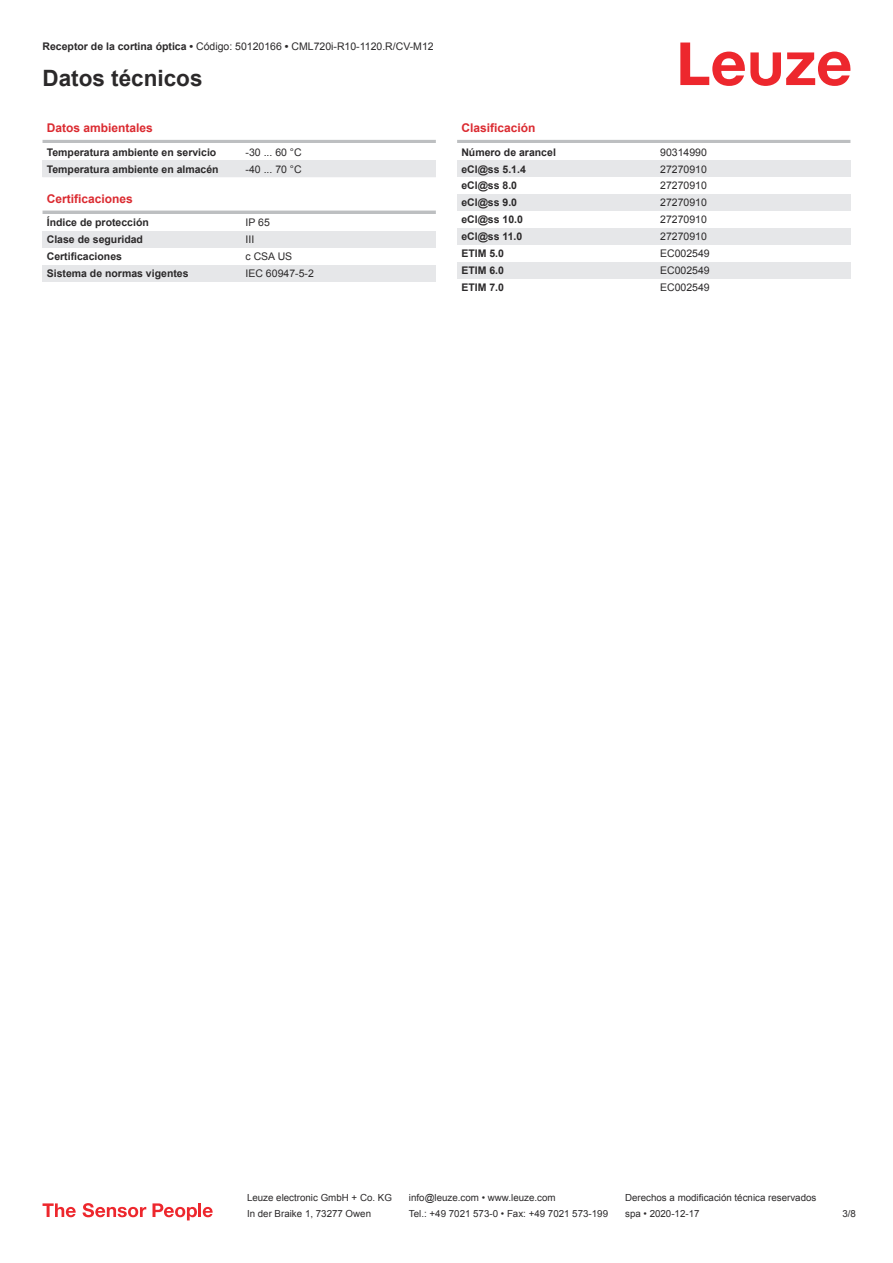
<style>
.page{position:relative;width:893px;height:1263px;background:#fff}
.page>*{position:absolute;margin:0;border:0;box-sizing:border-box;transform-origin:0 0}
.t1{font:700 22.5px "Arial";color:#2b292a}
.t2{font:700 12px "Arial";color:#db2a30}
.t3{font:700 10.5px "Arial";color:#2b292a}
.t4{font:10.5px "Arial";color:#2b292a}
.t5{font:9.75px "Arial";color:#2b292a}
.s1{font-weight:700}
</style>
<div class="page">
<svg style="left:680px;top:43px;width:170px;height:43px"></svg>
<hr style="left:43px;top:140px;width:393px;height:3px;background:#bdbfc1">
<div style="left:43px;top:160px;width:199px;height:17px;background:#e6e7e9"></div>
<div style="left:242px;top:160px;width:194px;height:17px;background:#e6e7e9"></div>
<hr style="left:43px;top:211px;width:393px;height:3px;background:#bdbfc1">
<div style="left:43px;top:231px;width:199px;height:17px;background:#e6e7e9"></div>
<div style="left:242px;top:231px;width:194px;height:17px;background:#e6e7e9"></div>
<div style="left:43px;top:265px;width:199px;height:17px;background:#e6e7e9"></div>
<div style="left:242px;top:265px;width:194px;height:17px;background:#e6e7e9"></div>
<hr style="left:457px;top:140px;width:393px;height:3px;background:#bdbfc1">
<div style="left:457px;top:160px;width:200px;height:17px;background:#e6e7e9"></div>
<div style="left:657px;top:160px;width:193px;height:17px;background:#e6e7e9"></div>
<div style="left:457px;top:194px;width:200px;height:17px;background:#e6e7e9"></div>
<div style="left:657px;top:194px;width:193px;height:17px;background:#e6e7e9"></div>
<div style="left:457px;top:228px;width:200px;height:17px;background:#e6e7e9"></div>
<div style="left:657px;top:228px;width:193px;height:17px;background:#e6e7e9"></div>
<div style="left:457px;top:262px;width:200px;height:17px;background:#e6e7e9"></div>
<div style="left:657px;top:262px;width:193px;height:17px;background:#e6e7e9"></div>
<svg style="left:43px;top:1203px;width:33px;height:14px"></svg>
<svg style="left:83px;top:1203px;width:63px;height:14px"></svg>
<svg style="left:153px;top:1203px;width:44px;height:17px"></svg>
<hr style="left:198px;top:1203px;width:3px;height:14px;background:#ed272d">
<svg style="left:203px;top:1207px;width:10px;height:10px"></svg>
<p class="t4" style="left:43px;top:43px;width:393px"><span class="s1">Receptor de la cortina óptica •</span> Código: 50120166 <span class="s1">•</span> CML720i-R10-1120.R/CV-M12</p>
<h1 class="t1" style="left:43px;top:70px;width:162px">Datos técnicos</h1>
<p class="t2" style="left:47px;top:123px;width:108px">Datos ambientales</p>
<p class="t3" style="left:47px;top:148px;width:171px">Temperatura ambiente en servicio</p>
<p class="t4" style="left:246px;top:148px;width:58px">-30 ... 60 °C</p>
<p class="t3" style="left:47px;top:165px;width:173px">Temperatura ambiente en almacén</p>
<p class="t4" style="left:246px;top:165px;width:58px">-40 ... 70 °C</p>
<p class="t2" style="left:47px;top:194px;width:88px">Certificaciones</p>
<p class="t3" style="left:47px;top:219px;width:104px">Índice de protección</p>
<p class="t4" style="left:246px;top:219px;width:26px">IP 65</p>
<p class="t3" style="left:47px;top:236px;width:98px">Clase de seguridad</p>
<p class="t4" style="left:246px;top:236px;width:10px">III</p>
<p class="t3" style="left:47px;top:252px;width:77px">Certificaciones</p>
<p class="t4" style="left:246px;top:252px;width:48px">c CSA US</p>
<p class="t3" style="left:47px;top:269px;width:143px">Sistema de normas vigentes</p>
<p class="t4" style="left:246px;top:269px;width:70px">IEC 60947-5-2</p>
<p class="t2" style="left:461px;top:123px;width:76px">Clasificación</p>
<p class="t3" style="left:461px;top:148px;width:96px">Número de arancel</p>
<p class="t4" style="left:660px;top:148px;width:48px">90314990</p>
<p class="t3" style="left:461px;top:165px;width:66px">eCl@ss 5.1.4</p>
<p class="t4" style="left:660px;top:165px;width:48px">27270910</p>
<p class="t3" style="left:461px;top:182px;width:57px">eCl@ss 8.0</p>
<p class="t4" style="left:660px;top:182px;width:48px">27270910</p>
<p class="t3" style="left:461px;top:199px;width:57px">eCl@ss 9.0</p>
<p class="t4" style="left:660px;top:199px;width:48px">27270910</p>
<p class="t3" style="left:461px;top:216px;width:63px">eCl@ss 10.0</p>
<p class="t4" style="left:660px;top:216px;width:48px">27270910</p>
<p class="t3" style="left:461px;top:233px;width:63px">eCl@ss 11.0</p>
<p class="t4" style="left:660px;top:232px;width:48px">27270910</p>
<p class="t3" style="left:461px;top:249px;width:44px">ETIM 5.0</p>
<p class="t4" style="left:660px;top:249px;width:51px">EC002549</p>
<p class="t3" style="left:461px;top:266px;width:44px">ETIM 6.0</p>
<p class="t4" style="left:660px;top:266px;width:51px">EC002549</p>
<p class="t3" style="left:461px;top:283px;width:44px">ETIM 7.0</p>
<p class="t4" style="left:660px;top:283px;width:51px">EC002549</p>
<p class="t5" style="left:247px;top:1194px;width:146px">Leuze electronic GmbH + Co. KG</p>
<p class="t5" style="left:409px;top:1194px;width:148px">info@leuze.com • www.leuze.com</p>
<p class="t5" style="left:625px;top:1194px;width:193px">Derechos a modificación técnica reservados</p>
<p class="t5" style="left:247px;top:1210px;width:126px">In der Braike 1, 73277 Owen</p>
<p class="t5" style="left:409px;top:1210px;width:201px">Tel.: +49 7021 573-0 • Fax: +49 7021 573-199</p>
<p class="t5" style="left:625px;top:1210px;width:76px">spa • 2020-12-17</p>
<p class="t5" style="left:842px;top:1210px;width:15px">3 /8</p>
</div>
